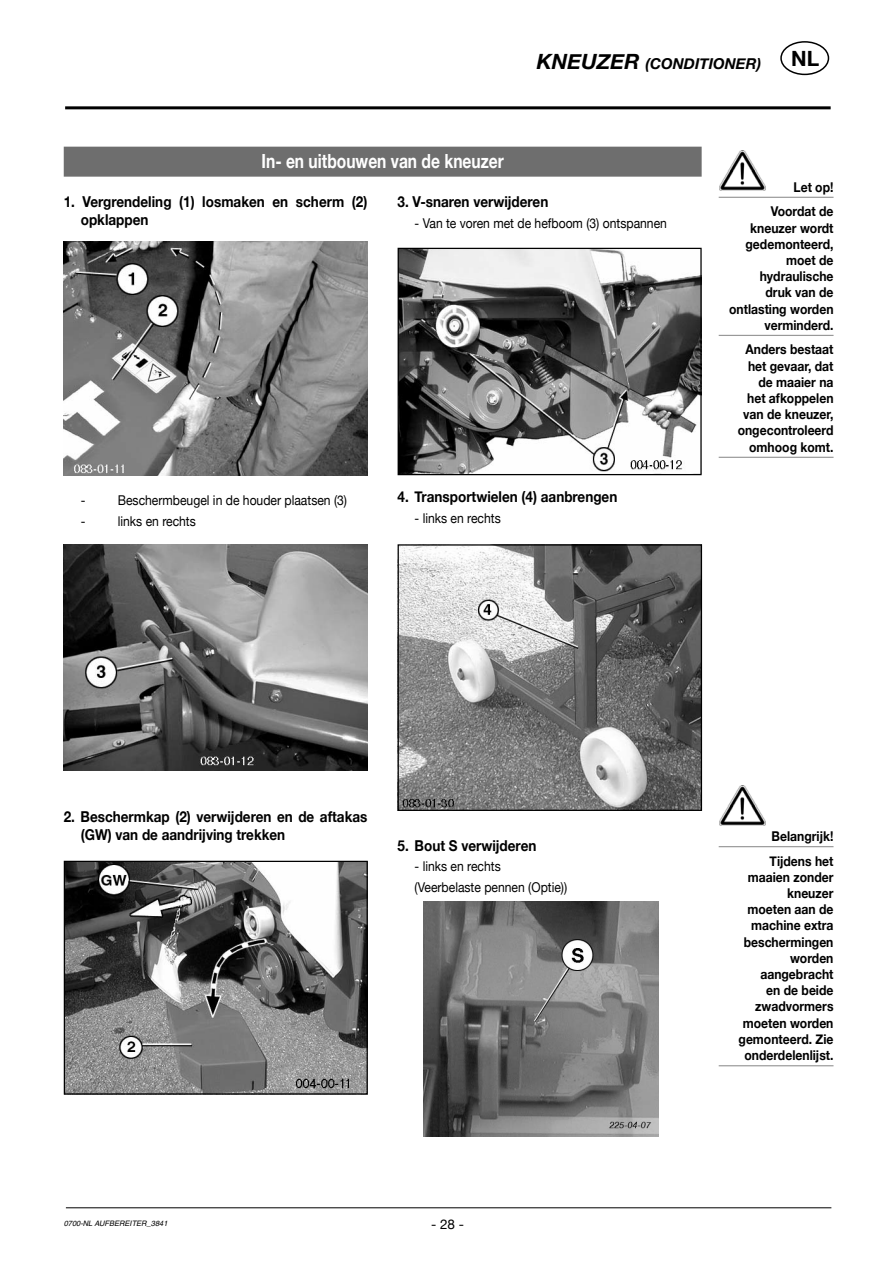
<style>
.page{position:relative;width:893px;height:1263px;background:#fff}
.page>*{position:absolute;margin:0;border:0;box-sizing:border-box;transform-origin:0 0}
.t1{font:700 21px "Helvetica Neue";color:#000}
.t2{font:700 19.5px "Helvetica Neue";color:#fff;scale:.8 1}
.t3{font:700 15px/18px "Helvetica Neue";color:#000;scale:.9 1}
.t4{font:italic 700 15px "Helvetica Neue";color:#000}
.t5{font:700 13.5px/16.2px "Helvetica Neue";color:#000;text-align:right;scale:.9 1}
.t6{font:13.5px/20.4px "Helvetica Neue";color:#000;scale:.9 1}
.t7{font:13.5px "Helvetica Neue";color:#000}
.t8{font:italic 7.5px "Helvetica";color:#000}
.s1{font-size:21px}
</style>
<div class="page">
<hr style="left:65px;top:106px;width:766px;height:3px;background:#000">
<div style="left:780px;top:41px;width:49px;height:34px;border:2px solid #000;border-radius:50%"></div>
<hr style="left:66px;top:1208px;width:765px;height:1px;background:#000">
<img style="left:64px;top:241px;width:304px;height:234px">
<img style="left:64px;top:544px;width:304px;height:227px">
<img style="left:66px;top:863px;width:300px;height:230px">
<div style="left:64px;top:861px;width:304px;height:234px;border:1px solid #000"></div>
<div style="left:64px;top:147px;width:638px;height:30px;background:#6e6e6e"></div>
<img style="left:400px;top:250px;width:300px;height:223px">
<div style="left:398px;top:248px;width:304px;height:227px;border:1px solid #000"></div>
<img style="left:720px;top:785px;width:45px;height:40px">
<hr style="left:719px;top:197px;width:114px;height:1px;background:#999">
<hr style="left:719px;top:335px;width:114px;height:1px;background:#999">
<hr style="left:719px;top:457px;width:114px;height:1px;background:#999">
<img style="left:720px;top:151px;width:45px;height:39px">
<img style="left:400px;top:546px;width:300px;height:263px">
<div style="left:398px;top:544px;width:304px;height:267px;border:1px solid #000"></div>
<img style="left:424px;top:902px;width:234px;height:234px">
<hr style="left:719px;top:846px;width:114px;height:1px;background:#999">
<hr style="left:719px;top:1065px;width:114px;height:1px;background:#999">
<h2 class="t2" style="left:261px;top:149px;width:305px">In- en uitbouwen van de kneuzer</h2>
<p class="t4" style="left:537px;top:55px;width:226px"><span class="s1">KNEUZER</span> (CONDITIONER)</p>
<h1 class="t1" style="left:791px;top:46px;width:30px">NL</h1>
<p class="t3" style="left:81px;top:193px;width:320px;text-indent:-17px">1. Vergrendeling (1) losmaken en scherm (2) opklappen</p>
<p class="t3" style="left:398px;top:193px;width:169px">3. V-snaren verwijderen</p>
<p class="t6" style="left:415px;top:213px;width:282px">- Van te voren met de hefboom (3) ontspannen</p>
<p class="t6" style="left:81px;top:490px;width:297px">- Beschermbeugel in de houder plaatsen (3)</p>
<p class="t6" style="left:81px;top:510px;width:129px">- links en rechts</p>
<p class="t3" style="left:398px;top:487px;width:246px">4. Transportwielen (4) aanbrengen</p>
<p class="t6" style="left:415px;top:507px;width:97px">- links en rechts</p>
<p class="t5" style="left:771px;top:174px;width:71px;line-height:24.8px">Let op!<br>Voordat de</p>
<p class="t5" style="left:729px;top:219px;width:117px">kneuzer wordt gedemonteerd, moet de hydraulische<br>druk van de ontlasting worden verminderd.</p>
<p class="t5" style="left:738px;top:341px;width:108px">Anders bestaat het gevaar, dat de maaier na het afkoppelen van de kneuzer, ongecontroleerd omhoog komt.</p>
<p class="t3" style="left:81px;top:807px;width:320px;text-indent:-17px">2. Beschermkap (2) verwijderen en de aftakas (GW) van de aandrijving trekken</p>
<p class="t3" style="left:398px;top:836px;width:156px">5. Bout S verwijderen</p>
<p class="t6" style="left:415px;top:856px;width:171px">- links en rechts (Veerbelaste pennen (Optie))</p>
<p class="t8" style="left:64px;top:1220px;width:105px">0700-NL AUFBEREITER_3841</p>
<p class="t7" style="left:431px;top:1216px;width:35px">- 28 -</p>
<p class="t5" style="left:769px;top:823px;width:72px;line-height:24.8px;text-align:left">Belangrijk!<br>Tijdens het</p>
<p class="t5" style="left:738px;top:869px;width:107px">maaien zonder kneuzer<br>moeten aan de machine extra beschermingen worden aangebracht<br>en de beide zwadvormers moeten worden gemonteerd. Zie onderdelenlijst.</p>
</div>
